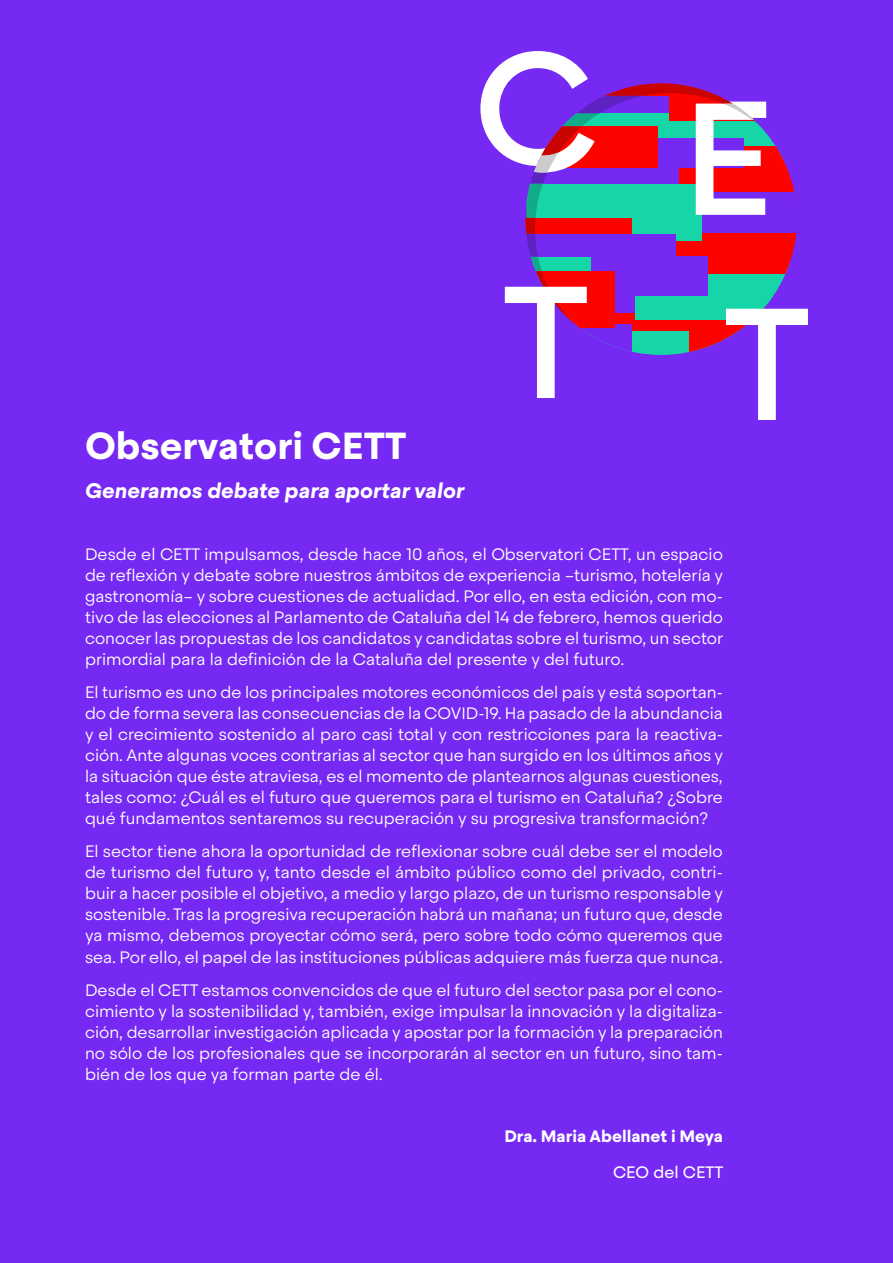
<style>
.page{position:relative;width:893px;height:1263px;background:#7529f2}
.page>*{position:absolute;margin:0;border:0;box-sizing:border-box;transform-origin:0 0}
.Títol{font:700 37.5px "Steradian";color:#fff}
.Subtítol{font:italic 700 21px "Steradian";color:#fff}
.Text{font:300 16.5px/21px "Steradian";color:#fff;text-align:justify}
.t1{font:700 16.5px "Steradian";color:#fff}
.t2{font:16.5px "Steradian";color:#fff}
</style>
<div class="page">
<svg style="left:480px;top:51px;width:328px;height:369px"></svg>
<p class="Títol" style="left:85px;top:422px;width:323px">Observatori CETT</p>
<p class="Subtítol" style="left:85px;top:477px;width:381px">Generamos debate para aportar valor</p>
<p class="Text" style="left:85px;top:544px;width:640px">Desde el CETT impulsamos, desde hace 10 años, el Observatori CETT, un espacio de reflexión y debate sobre nuestros ámbitos de experiencia –turismo, hotelería y gastronomía– y sobre cuestiones de actualidad. Por ello, en esta edición, con mo&shy;tivo de las elecciones al Parlamento de Cataluña del 14 de febrero, hemos querido conocer las propuestas de los candidatos y candidatas sobre el turismo, un sector primordial para la definición de la Cataluña del presente y del futuro.</p>
<p class="Text" style="left:85px;top:682px;width:640px">El turismo es uno de los principales motores económicos del país y está soportan&shy;do de forma severa las consecuencias de la COVID-19. Ha pasado de la abundancia y el crecimiento sostenido al paro casi total y con restricciones para la reactiva&shy;ción. Ante algunas voces contrarias al sector que han surgido en los últimos años y la situación que éste atraviesa, es el momento de plantearnos algunas cuestiones, tales como: ¿Cuál es el futuro que queremos para el turismo en Cataluña? ¿Sobre qué fundamentos sentaremos su recuperación y su progresiva transformación?</p>
<p class="Text" style="left:85px;top:841px;width:640px">El sector tiene ahora la oportunidad de reflexionar sobre cuál debe ser el modelo de turismo del futuro y, tanto desde el ámbito público como del privado, contri&shy;buir a hacer posible el objetivo, a medio y largo plazo, de un turismo responsable y sostenible. Tras la progresiva recuperación habrá un mañana; un futuro que, desde ya mismo, debemos proyectar cómo será, pero sobre todo cómo queremos que sea. Por ello, el papel de las instituciones públicas adquiere más fuerza que nunca.</p>
<p class="Text" style="left:85px;top:979px;width:639px">Desde el CETT estamos convencidos de que el futuro del sector pasa por el cono&shy;cimiento y la sostenibilidad y, también, exige impulsar la innovación y la digitaliza&shy;ción, desarrollar investigación aplicada y apostar por la formación y la preparación no sólo de los profesionales que se incorporarán al sector en un futuro, sino tam&shy;bién de los que ya forman parte de él.</p>
<p class="t1" style="left:504px;top:1126px;width:220px">Dra. Maria Abellanet i Meya</p>
<p class="t2" style="left:613px;top:1162px;width:112px">CEO del CETT</p>
</div>
